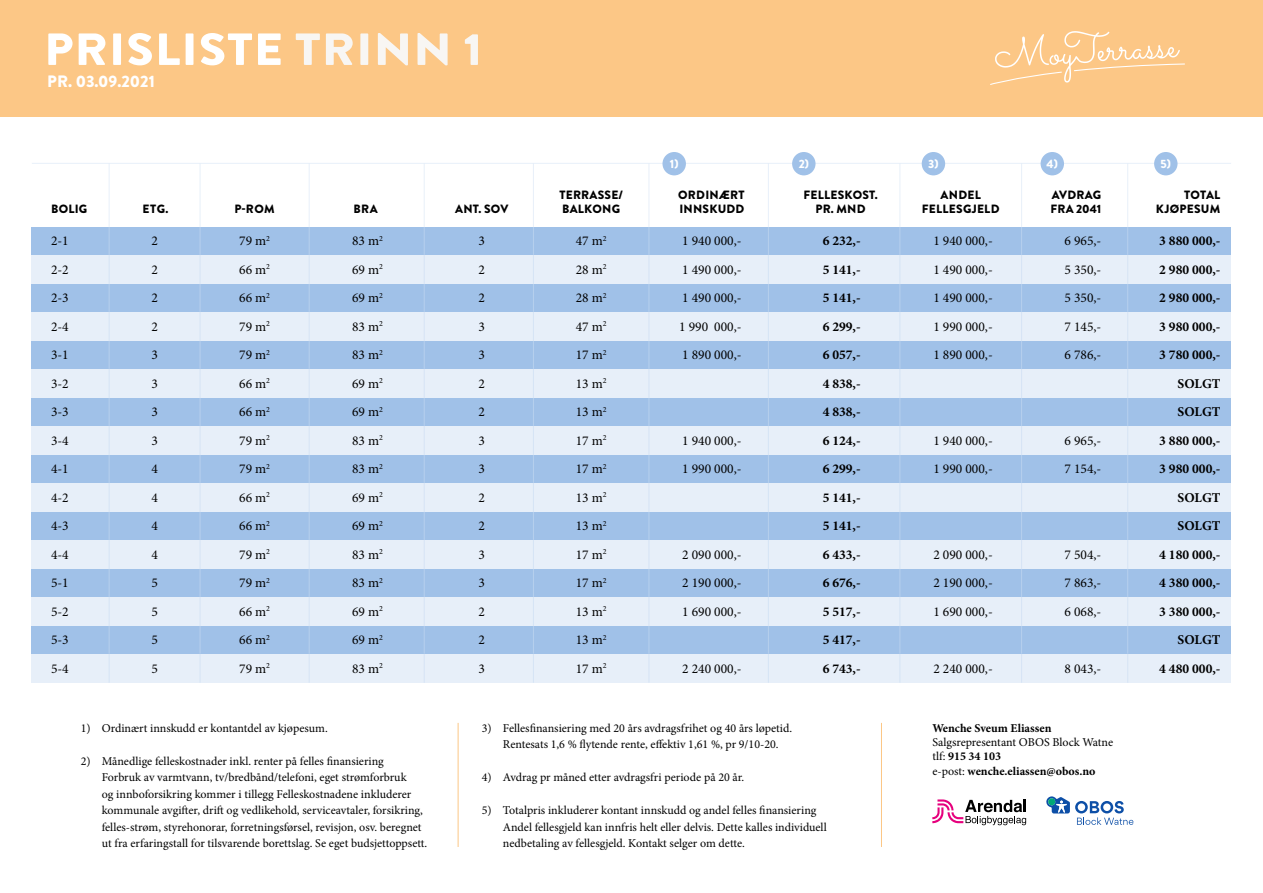
<style>
.page{position:relative;width:1263px;height:893px;background:#fff}
.page>*{position:absolute;margin:0;border:0;box-sizing:border-box;transform-origin:0 0}
.t1{font:900 45px "Brandon Grotesque";letter-spacing:.02em;color:#fff;scale:1.11 1}
.t2{font:900 16.5px "Brandon Grotesque";color:#fff}
.t3{font:13.5px/28.5px "Minion Pro";color:#000;text-align:justify}
.t4{font:700 13.5px/28.5px "Minion Pro";color:#000;text-align:right}
.t5{font:12px/16.5px "Minion Pro";color:#000}
.t6{font:900 12px/14.4px "Brandon Grotesque";letter-spacing:.02em;color:#000}
.t7{font:700 12px "Minion Pro";color:#000}
.t8{font:900 12px "Brandon Grotesque";color:#fff}
.s1{color:#f8f6f3}
.s2{font-weight:700}
</style>
<div class="page">
<div style="left:0;top:0;width:1263px;height:117px;background:#fcc786"></div>
<svg style="left:990px;top:31px;width:195px;height:54px"></svg>
<div style="left:32px;top:227px;width:1199px;height:28px;background:#a0c1e8"></div>
<div style="left:32px;top:255px;width:1199px;height:29px;background:#e7eff9"></div>
<div style="left:32px;top:312px;width:1199px;height:29px;background:#e7eff9"></div>
<div style="left:32px;top:369px;width:1199px;height:29px;background:#e7eff9"></div>
<div style="left:32px;top:426px;width:1199px;height:29px;background:#e7eff9"></div>
<div style="left:32px;top:483px;width:1199px;height:29px;background:#e7eff9"></div>
<div style="left:32px;top:540px;width:1199px;height:29px;background:#e7eff9"></div>
<div style="left:32px;top:597px;width:1199px;height:29px;background:#e7eff9"></div>
<div style="left:32px;top:654px;width:1199px;height:29px;background:#e7eff9"></div>
<div style="left:32px;top:284px;width:1199px;height:28px;background:#a0c1e8"></div>
<div style="left:32px;top:341px;width:1199px;height:28px;background:#a0c1e8"></div>
<div style="left:32px;top:398px;width:1199px;height:28px;background:#a0c1e8"></div>
<div style="left:32px;top:455px;width:1199px;height:28px;background:#a0c1e8"></div>
<div style="left:32px;top:512px;width:1199px;height:28px;background:#a0c1e8"></div>
<div style="left:32px;top:569px;width:1199px;height:28px;background:#a0c1e8"></div>
<div style="left:32px;top:626px;width:1199px;height:28px;background:#a0c1e8"></div>
<hr style="left:458px;top:723px;width:1px;height:124px;background:#fcc786">
<hr style="left:881px;top:723px;width:1px;height:124px;background:#fcc786">
<svg style="left:1046px;top:796px;width:87px;height:29px"></svg>
<svg style="left:932px;top:799px;width:94px;height:26px"></svg>
<hr style="left:32px;top:163px;width:1199px;height:1px;background:#a0c1e8">
<svg style="left:109px;top:227px;width:1px;height:455px"></svg>
<hr style="left:109px;top:164px;width:1px;height:63px;background:#a0c1e8">
<svg style="left:200px;top:227px;width:1px;height:426px"></svg>
<hr style="left:200px;top:164px;width:1px;height:63px;background:#a0c1e8">
<svg style="left:309px;top:227px;width:1px;height:455px"></svg>
<hr style="left:309px;top:164px;width:1px;height:63px;background:#a0c1e8">
<svg style="left:424px;top:227px;width:1px;height:455px"></svg>
<hr style="left:424px;top:164px;width:1px;height:63px;background:#a0c1e8">
<svg style="left:533px;top:227px;width:1px;height:456px"></svg>
<hr style="left:533px;top:164px;width:1px;height:63px;background:#a0c1e8">
<hr style="left:649px;top:164px;width:1px;height:63px;background:#a0c1e8">
<svg style="left:768px;top:227px;width:1px;height:456px"></svg>
<hr style="left:768px;top:164px;width:1px;height:63px;background:#a0c1e8">
<svg style="left:899px;top:227px;width:1px;height:455px"></svg>
<hr style="left:899px;top:164px;width:1px;height:63px;background:#a0c1e8">
<svg style="left:1021px;top:227px;width:1px;height:456px"></svg>
<hr style="left:1021px;top:164px;width:1px;height:63px;background:#a0c1e8">
<svg style="left:1127px;top:227px;width:1px;height:455px"></svg>
<hr style="left:1127px;top:164px;width:1px;height:63px;background:#a0c1e8">
<div style="left:1040px;top:152px;width:24px;height:23px;background:#a0c1e8;border-radius:50%"></div>
<div style="left:1154px;top:152px;width:23px;height:23px;background:#a0c1e8;border-radius:50%"></div>
<div style="left:922px;top:152px;width:23px;height:23px;background:#a0c1e8;border-radius:50%"></div>
<div style="left:792px;top:152px;width:23px;height:23px;background:#a0c1e8;border-radius:50%"></div>
<div style="left:662px;top:152px;width:24px;height:23px;background:#a0c1e8;border-radius:50%"></div>
<h1 class="t1" style="left:44px;top:18px;width:396px">PRISLISTE <span class="s1">TRINN 1</span></h1>
<h2 class="t2" style="left:47px;top:69px;width:109px">PR. 03.09.2021</h2>
<p class="t6" style="left:51px;top:202px;width:38px">BOLIG</p>
<p class="t6" style="left:455px;top:202px;width:55px">ANT. SOV</p>
<p class="t3" style="left:479px;top:227px;width:8px">3<br>2<br>2<br>3<br>3<br>2<br>2<br>3<br>3<br>2<br>2<br>3<br>3<br>2<br>2<br>3</p>
<p class="t6" style="left:234px;top:202px;width:42px">P-ROM</p>
<p class="t3" style="left:239px;top:227px;width:32px">79 m<sup>2<br></sup>66 m<sup>2<br></sup>66 m<sup>2<br></sup>79 m<sup>2<br></sup>79 m<sup>2<br></sup>66 m<sup>2<br></sup>66 m<sup>2<br></sup>79 m<sup>2<br></sup>79 m<sup>2<br></sup>66 m<sup>2<br></sup>66 m<sup>2<br></sup>79 m<sup>2<br></sup>79 m<sup>2<br></sup>66 m<sup>2<br></sup>66 m<sup>2<br></sup>79 m<sup>2</sup></p>
<p class="t6" style="left:353px;top:202px;width:26px">BRA</p>
<p class="t3" style="left:352px;top:227px;width:32px">83 m<sup>2<br></sup>69 m<sup>2<br></sup>69 m<sup>2<br></sup>83 m<sup>2<br></sup>83 m<sup>2<br></sup>69 m<sup>2<br></sup>69 m<sup>2<br></sup>83 m<sup>2<br></sup>83 m<sup>2<br></sup>69 m<sup>2<br></sup>69 m<sup>2<br></sup>83 m<sup>2<br></sup>83 m<sup>2<br></sup>69 m<sup>2<br></sup>69 m<sup>2<br></sup>83 m<sup>2</sup></p>
<p class="t6" style="left:143px;top:202px;width:27px">ETG.</p>
<p class="t3" style="left:151px;top:227px;width:8px">2<br>2<br>2<br>2<br>3<br>3<br>3<br>3<br>4<br>4<br>4<br>4<br>5<br>5<br>5<br>5</p>
<p class="t3" style="left:51px;top:227px;width:19px">2-1<br>2-2<br>2-3<br>2-4<br>3-1<br>3-2<br>3-3<br>3-4<br>4-1<br>4-2<br>4-3<br>4-4<br>5-1<br>5-2<br>5-3<br>5-4</p>
<p class="t6" style="left:559px;top:187px;width:65px">TERRASSE/<br>BALKONG</p>
<p class="t3" style="left:576px;top:227px;width:32px">47 m<sup>2<br></sup>28 m<sup>2<br></sup>28 m<sup>2<br></sup>47 m<sup>2<br></sup>17 m<sup>2<br></sup>13 m<sup>2<br></sup>13 m<sup>2<br></sup>17 m<sup>2<br></sup>17 m<sup>2<br></sup>13 m<sup>2<br></sup>13 m<sup>2<br></sup>17 m<sup>2<br></sup>17 m<sup>2<br></sup>13 m<sup>2<br></sup>13 m<sup>2<br></sup>17 m<sup>2</sup></p>
<p class="t8" style="left:670px;top:155px;width:10px">1)</p>
<p class="t8" style="left:799px;top:155px;width:12px">2)</p>
<p class="t8" style="left:928px;top:155px;width:12px">3)</p>
<p class="t8" style="left:1047px;top:155px;width:13px">4)</p>
<p class="t8" style="left:1160px;top:155px;width:12px">5)</p>
<p class="t6" style="left:678px;top:187px;width:68px">ORDINÆRT<br>INNSKUDD</p>
<p class="t3" style="left:679px;top:227px;width:64px">1 940 000,- 1 490 000,- 1 490 000,- 1 990 000,- 1 890 000,-</p>
<p class="t3" style="left:682px;top:426px;width:61px">1 940 000,-<br>1 990 000,-</p>
<p class="t3" style="left:682px;top:540px;width:61px">2 090 000,- 2 190 000,- 1 690 000,-</p>
<p class="t3" style="left:682px;top:654px;width:61px">2 240 000,-</p>
<p class="t6" style="left:803px;top:188px;width:76px;text-align:center">FELLESKOST.<br>PR. MND</p>
<p class="t4" style="left:823px;top:227px;width:39px;text-align:justify">6 232,- 5 141,- 5 141,- 6 299,- 6 057,- 4 838,- 4 838,- 6 124,- 6 299,- 5 141,- 5 141,- 6 433,- 6 676,- 5 517,- 5 417,- 6 743,-</p>
<p class="t6" style="left:922px;top:188px;width:79px;text-align:center">ANDEL<br>FELLESGJELD</p>
<p class="t3" style="left:933px;top:227px;width:61px">1 940 000,- 1 490 000,- 1 490 000,- 1 990 000,- 1 890 000,-</p>
<p class="t3" style="left:933px;top:426px;width:61px">1 940 000,-<br>1 990 000,-</p>
<p class="t3" style="left:933px;top:540px;width:61px">2 090 000,- 2 190 000,- 1 690 000,-</p>
<p class="t3" style="left:933px;top:654px;width:61px">2 240 000,-</p>
<p class="t6" style="left:1050px;top:188px;width:52px">AVDRAG<br>FRA 2041</p>
<p class="t3" style="left:1064px;top:227px;width:38px">6 965,- 5 350,- 5 350,- 7 145,- 6 786,-</p>
<p class="t3" style="left:1064px;top:426px;width:38px">6 965,-<br>7 154,-</p>
<p class="t3" style="left:1064px;top:540px;width:38px">7 504,- 7 863,- 6 068,-</p>
<p class="t3" style="left:1064px;top:654px;width:38px">8 043,-</p>
<p class="t6" style="left:1156px;top:187px;width:66px;text-align:right">TOTAL<br>KJØPESUM</p>
<p class="t4" style="left:1159px;top:227px;width:63px">3 880 000,-<br>2 980 000,-<br>2 980 000,-<br>3 980 000,-<br>3 780 000,-<br>SOLGT<br>SOLGT<br>3 880 000,-<br>3 980 000,-<br>SOLGT<br>SOLGT<br>4 180 000,-<br>4 380 000,-<br>3 380 000,-<br>SOLGT<br>4 480 000,-</p>
<p class="t5" style="left:81px;top:720px;width:248px">1) Ordinært innskudd er kontantdel av kjøpesum.</p>
<p class="t5" style="left:102px;top:753px;width:327px;text-indent:-21px">2) Månedlige felleskostnader inkl. renter på felles finansiering<br>Forbruk av varmtvann, tv/bredbånd/telefoni, eget strømforbruk<br>og innboforsikring kommer i tillegg Felleskostnadene inkluderer kommunale avgifter, drift og vedlikehold, serviceavtaler, forsikring, felles-strøm, styrehonorar, forretningsførsel, revisjon, osv. beregnet ut fra erfaringstall for tilsvarende borettslag. Se eget budsjettoppsett.</p>
<p class="t5" style="left:503px;top:720px;width:291px;text-indent:-21px">3) Fellesfinansiering med 20 års avdragsfrihet og 40 års løpetid.<br>Rentesats 1,6 % flytende rente, effektiv 1,61 %, pr 9/10-20.</p>
<p class="t5" style="left:482px;top:769px;width:264px">4) Avdrag pr måned etter avdragsfri periode på 20 år.</p>
<p class="t5" style="left:503px;top:802px;width:325px;text-indent:-21px">5) Totalpris inkluderer kontant innskudd og andel felles finansiering<br>Andel fellesgjeld kan innfris helt eller delvis. Dette kalles individuell nedbetaling av fellesgjeld. Kontakt selger om dette.</p>
<p class="t7" style="left:932px;top:719px;width:121px">Wenche Sveum Eliassen</p>
<p class="t5" style="left:932px;top:735px;width:182px;line-height:14.4px">Salgsrepresentant OBOS Block Watne tlf: <span class="s2">915 34 103<br></span>e-post: <span class="s2">wenche.eliassen@obos.no</span></p>
</div>
